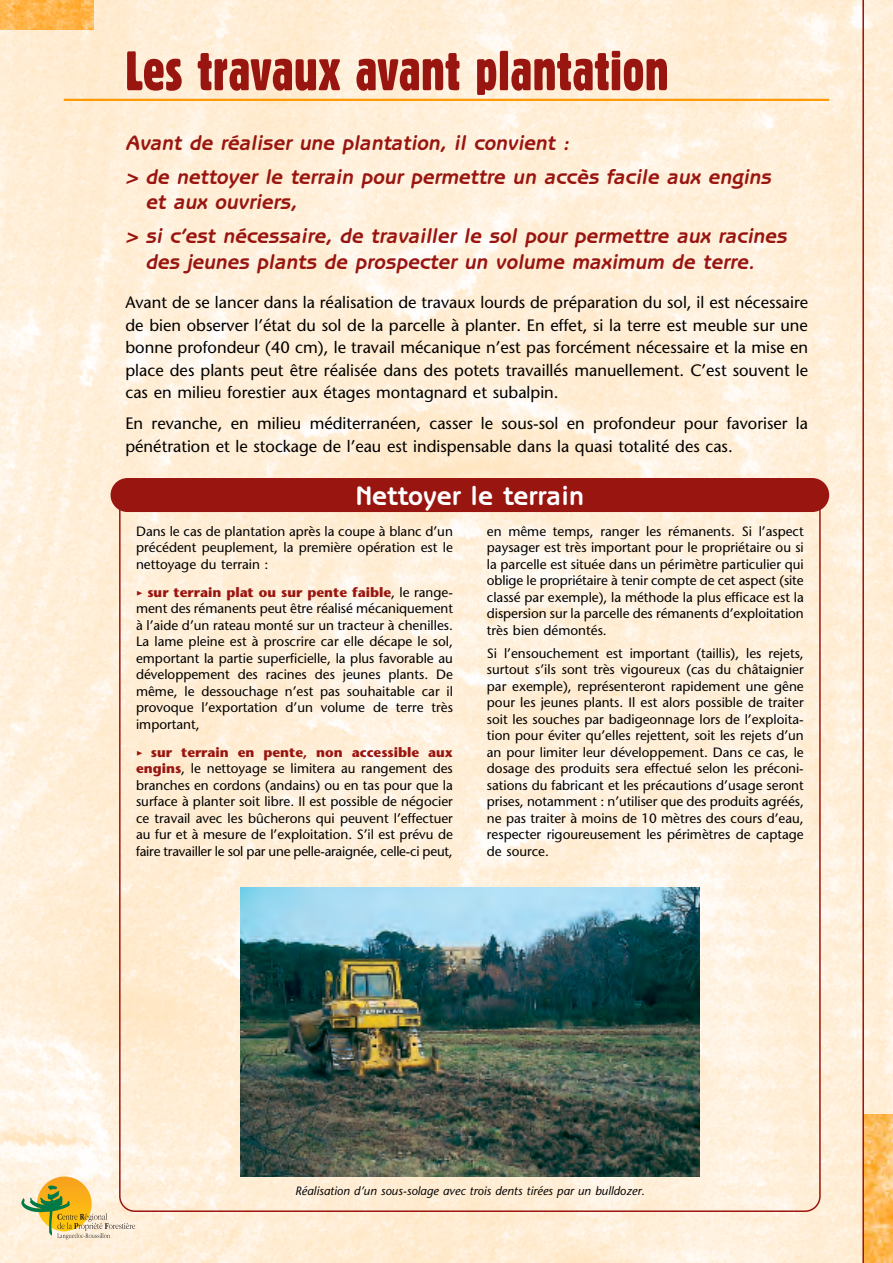
<style>
.page{position:relative;width:893px;height:1263px;background:#fff}
.page>*{position:absolute;margin:0;border:0;box-sizing:border-box;transform-origin:0 0}
.t1{font:54px "Gothic 821 Condensed BT";color:#991510}
.t2{font:700 27px "Benguiat Gothic";color:#fff}
.t3{font:italic 700 21px/34px "Benguiat Gothic";color:#991510}
.t4{font:16.5px/22.5px "Stone Sans";color:#000;text-align:justify}
.t5{font:13.5px/16.5px "Stone Sans";color:#000;text-align:justify}
.t6{font:italic 12px "Stone Sans";color:#000}
.s1{font-family:"Meta Plus Bold Caps";color:#991510}
.s2{font-weight:700;color:#991510}
</style>
<div class="page">
<img style="left:0;top:0;width:893px;height:1263px">
<svg style="left:119px;top:510px;width:702px;height:702px"></svg>
<img style="left:0;top:0;width:94px;height:30px">
<img style="left:864px;top:1114px;width:29px;height:149px">
<hr style="left:64px;top:99px;width:765px;height:2px;background:#ff9906">
<img style="left:37px;top:1176px;width:55px;height:55px;border-radius:50%">
<svg style="left:21px;top:1185px;width:114px;height:54px"></svg>
<div style="left:111px;top:478px;width:718px;height:34px;background:#991510;border-radius:17px"></div>
<hr style="left:862px;top:0;width:2px;height:1263px;background:#991510">
<img style="left:240px;top:887px;width:459px;height:289px">
<h1 class="t1" style="left:125px;top:51px;width:545px">Les travaux avant plantation</h1>
<h3 class="t3" style="left:125px;top:128px;width:647px">Avant de réaliser une plantation, il convient :<br>&gt; de nettoyer le terrain pour permettre un accès facile aux engins</h3>
<h3 class="t3" style="left:125px;top:187px;width:663px;text-indent:20px">et aux ouvriers,<br>&gt; si c’est nécessaire, de travailler le sol pour permettre aux racines</h3>
<h3 class="t3" style="left:146px;top:247px;width:610px">des jeunes plants de prospecter un volume maximum de terre.</h3>
<p class="t4" style="left:125px;top:293px;width:684px">Avant de se lancer dans la réalisation de travaux lourds de préparation du sol, il est nécessaire de bien observer l’état du sol de la parcelle à planter. En effet, si la terre est meuble sur une bonne profondeur (40 cm), le travail mécanique n’est pas forcément nécessaire et la mise en place des plants peut être réalisée dans des potets travaillés manuellement. C’est souvent le cas en milieu forestier aux étages montagnard et subalpin.</p>
<p class="t4" style="left:125px;top:414px;width:684px">En revanche, en milieu méditerranéen, casser le sous-sol en profondeur pour favoriser la pénétration et le stockage de l’eau est indispensable dans la quasi totalité des cas.</p>
<h2 class="t2" style="left:356px;top:485px;width:230px">Nettoyer le terrain</h2>
<p class="t5" style="left:136px;top:524px;width:318px">Dans le cas de plantation après la coupe à blanc d’un précédent peuplement, la première opération est le nettoyage du terrain :</p>
<p class="t5" style="left:136px;top:585px;width:319px"><span class="s1">•</span> <span class="s2">sur terrain plat ou sur pente faible</span>, le range&shy;ment des rémanents peut être réalisé mécaniquement à l’aide d’un rateau monté sur un tracteur à chenilles.<br>La lame pleine est à proscrire car elle décape le sol, emportant la partie superficielle, la plus favorable au développement des racines des jeunes plants. De même, le dessouchage n’est pas souhaitable car il provoque l’exportation d’un volume de terre très important,</p>
<p class="t5" style="left:136px;top:745px;width:318px"><span class="s1">•</span> <span class="s2">sur terrain en pente, non accessible aux engins</span>, le nettoyage se limitera au rangement des branches en cordons (andains) ou en tas pour que la surface à planter soit libre. Il est possible de négocier ce travail avec les bûcherons qui peuvent l’effectuer au fur et à mesure de l’exploitation. S’il est prévu de faire travailler le sol par une pelle-araignée, celle-ci peut,</p>
<p class="t5" style="left:487px;top:524px;width:318px">en même temps, ranger les rémanents. Si l’aspect paysager est très important pour le propriétaire ou si la parcelle est située dans un périmètre particulier qui oblige le propriétaire à tenir compte de cet aspect (site classé par exemple), la méthode la plus efficace est la dispersion sur la parcelle des rémanents d’exploitation très bien démontés.</p>
<p class="t5" style="left:487px;top:646px;width:319px">Si l’ensouchement est important (taillis), les rejets, surtout s’ils sont très vigoureux (cas du châtaignier par exemple), représenteront rapidement une gêne pour les jeunes plants. Il est alors possible de traiter soit les souches par badigeonnage lors de l’exploita&shy;tion pour éviter qu’elles rejettent, soit les rejets d’un an pour limiter leur développement. Dans ce cas, le dosage des produits sera effectué selon les préconi&shy;sations du fabricant et les précautions d’usage seront prises, notamment : n’utiliser que des produits agréés, ne pas traiter à moins de 10 mètres des cours d’eau, respecter rigoureusement les périmètres de captage de source.</p>
<p class="t6" style="left:295px;top:1186px;width:351px">Réalisation d’un sous-solage avec trois dents tirées par un bulldozer.</p>
</div>
